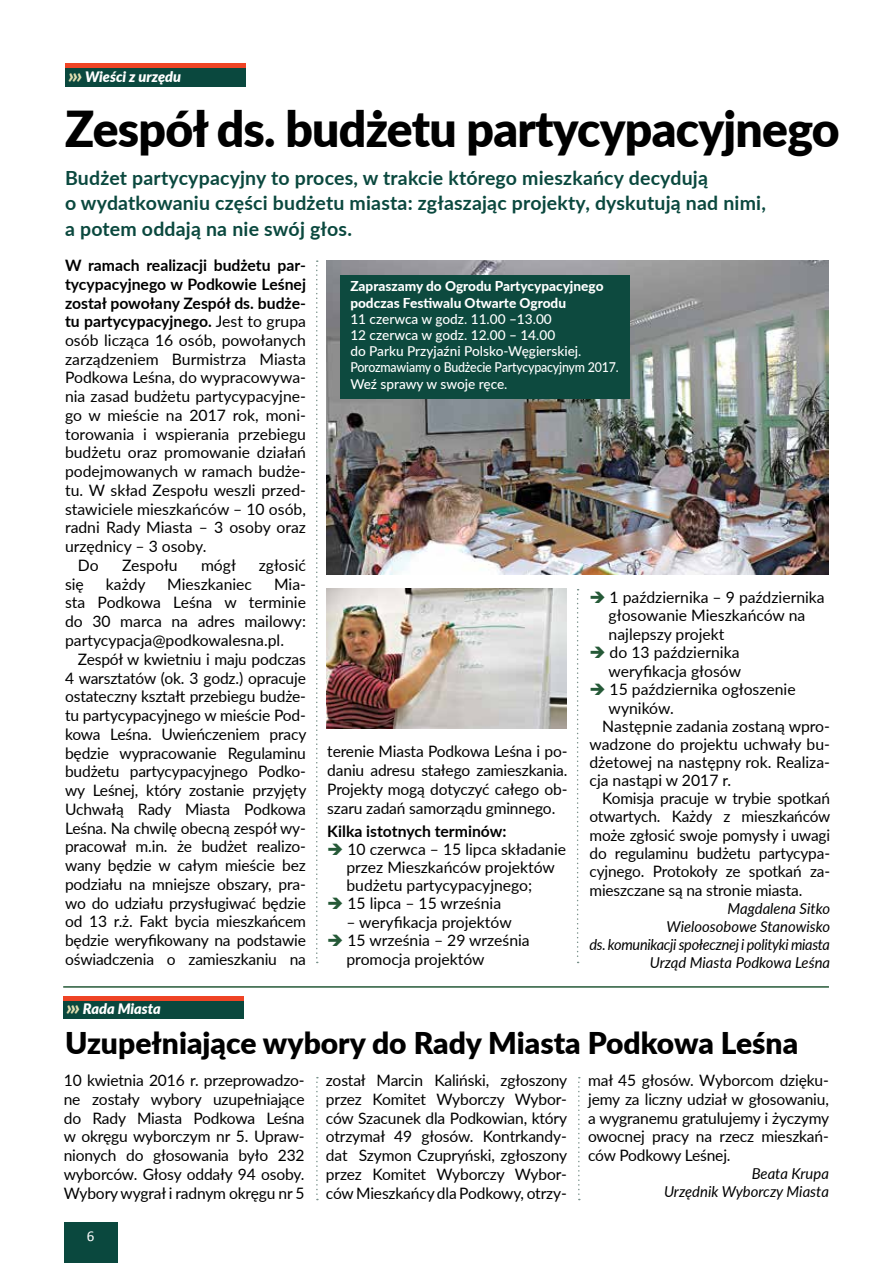
<style>
.page{position:relative;width:893px;height:1263px;background:#fff}
.page>*{position:absolute;margin:0;border:0;box-sizing:border-box;transform-origin:0 0}
.t1{font:900 49.5px "Lato";letter-spacing:-.015em;color:#000}
.t2{font:900 30px "Lato";color:#000}
.t3{font:700 19.5px/25.5px "Lato";letter-spacing:.01em;color:#0a483e}
.t4{font:15.75px/18.8px "Lato";color:#000;text-align:justify}
.t5{font:700 15.75px "Lato";color:#000}
.t6{font:italic 15px/18px "Lato";letter-spacing:-.005em;color:#000;text-align:right}
.t7{font:15px "Calibri";color:#fff}
.t8{font:italic 900 14.4px "Lato";color:#fff}
.t9{font:500 13.65px/16.2px "Lato";letter-spacing:-.005em;color:#fff}
.t10{font:800 13.65px/16.2px "Lato";color:#fff}
.s1{font-size:20.4px;color:#e2deaf}
.s2{font-weight:400}
.s3{color:#255937}
</style>
<div class="page">
<div style="left:64px;top:1222px;width:54px;height:41px;background:#0a483e"></div>
<hr style="left:63px;top:986px;width:766px;height:2px;background:#255937">
<div style="left:63px;top:1000px;width:180px;height:18px;background:#0a483e"></div>
<hr style="left:63px;top:996px;width:180px;height:4px;background:#ef4425">
<svg style="left:577px;top:589px;width:2px;height:374px"></svg>
<svg style="left:316px;top:260px;width:2px;height:703px"></svg>
<svg style="left:316px;top:1077px;width:2px;height:123px"></svg>
<svg style="left:578px;top:1077px;width:2px;height:123px"></svg>
<div style="left:65px;top:68px;width:180px;height:18px;background:#0a483e"></div>
<hr style="left:65px;top:64px;width:180px;height:4px;background:#ef4425">
<img style="left:326px;top:260px;width:503px;height:314px">
<img style="left:326px;top:589px;width:241px;height:139px">
<div style="left:340px;top:275px;width:289px;height:124px;background:#0d4a3f"></div>
<p class="t8" style="left:68px;top:66px;width:114px"><span class="s1">›››</span> Wieści z urzędu</p>
<h1 class="t1" style="left:65px;top:92px;width:776px">Zespół ds. budżetu partycypacyjnego</h1>
<p class="t3" style="left:65px;top:164px;width:702px">Budżet partycypacyjny to proces, w trakcie którego mieszkańcy decydują<br>o wydatkowaniu części budżetu miasta: zgłaszając projekty, dyskutują nad nimi, a potem oddają na nie swój głos.</p>
<p class="t5" style="left:65px;top:254px;width:242px">W ramach realizacji budżetu par-</p>
<p class="t5" style="left:65px;top:272px;width:242px">tycypacyjnego w Podkowie Leśnej</p>
<p class="t5" style="left:65px;top:291px;width:242px">został powołany Zespół ds. budże-</p>
<p class="t5" style="left:65px;top:310px;width:242px">tu partycypacyjnego. <span class="s2">Jest to grupa</span></p>
<p class="t4" style="left:65px;top:330px;width:242px">osób licząca 16 osób, powołanych</p>
<p class="t4" style="left:65px;top:349px;width:242px">zarządzeniem Burmistrza Miasta</p>
<p class="t4" style="left:65px;top:368px;width:242px">Podkowa Leśna, do wypracowywa-</p>
<p class="t4" style="left:65px;top:386px;width:242px">nia zasad budżetu partycypacyjne-</p>
<p class="t4" style="left:65px;top:405px;width:242px">go w mieście na 2017 rok, moni-</p>
<p class="t4" style="left:65px;top:424px;width:242px">torowania i wspierania przebiegu</p>
<p class="t4" style="left:65px;top:443px;width:242px">budżetu oraz promowanie działań</p>
<p class="t4" style="left:65px;top:461px;width:242px">podejmowanych w ramach budże-</p>
<p class="t4" style="left:65px;top:480px;width:242px">tu. W skład Zespołu weszli przed-</p>
<p class="t4" style="left:65px;top:499px;width:242px">stawiciele mieszkańców – 10 osób,</p>
<p class="t4" style="left:65px;top:518px;width:242px">radni Rady Miasta – 3 osoby oraz</p>
<p class="t4" style="left:65px;top:536px;width:143px">urzędnicy – 3 osoby.</p>
<p class="t4" style="left:78px;top:555px;width:22px">Do</p>
<p class="t4" style="left:122px;top:555px;width:57px">Zespołu</p>
<p class="t4" style="left:201px;top:555px;width:36px">mógł</p>
<p class="t4" style="left:259px;top:555px;width:49px">zgłosić</p>
<p class="t4" style="left:65px;top:574px;width:20px">się</p>
<p class="t4" style="left:106px;top:574px;width:41px">każdy</p>
<p class="t4" style="left:167px;top:574px;width:86px">Mieszkaniec</p>
<p class="t4" style="left:65px;top:574px;width:242px;text-indent:209px">Mia&shy;sta Podkowa Leśna w terminie do 30 marca na adres mailowy: partycypacja@podkowalesna.pl.</p>
<p class="t4" style="left:65px;top:649px;width:243px;text-indent:13px">Zespół w kwietniu i maju podczas 4 warsztatów (ok. 3 godz.) opracuje ostateczny kształt przebiegu budże&shy;tu partycypacyjnego w mieście Pod&shy;kowa Leśna. Uwieńczeniem pracy będzie wypracowanie Regulaminu budżetu partycypacyjnego Podko&shy;wy Leśnej, który zostanie przyjęty Uchwałą Rady Miasta Podkowa Leśna. Na chwilę obecną zespół wy&shy;pracował m.in. że budżet realizo&shy;wany będzie w całym mieście bez podziału na mniejsze obszary, pra&shy;wo do udziału przysługiwać będzie od 13 r.ż. Fakt bycia mieszkańcem będzie weryfikowany na podstawie oświadczenia o zamieszkaniu na</p>
<p class="t8" style="left:66px;top:998px;width:96px"><span class="s1">›››</span> Rada Miasta</p>
<p class="t10" style="left:350px;top:278px;width:255px">Zapraszamy do Ogrodu Partycypacyjnego podczas Festiwalu Otwarte Ogrodu</p>
<p class="t9" style="left:350px;top:310px;width:270px">11 czerwca w godz. 11.00 –13.00<br>12 czerwca w godz. 12.00 – 14.00<br>do Parku Przyjaźni Polsko-Węgierskiej.<br>Porozmawiamy o Budżecie Partycypacyjnym 2017.<br>Weź sprawy w swoje ręce.</p>
<p class="t4" style="left:327px;top:741px;width:242px">terenie Miasta Podkowa Leśna i po&shy;daniu adresu stałego zamieszkania.<br>Projekty mogą dotyczyć całego ob&shy;szaru zadań samorządu gminnego.</p>
<p class="t5" style="left:327px;top:819px;width:181px">Kilka istotnych terminów:</p>
<p class="t4" style="left:346px;top:839px;width:221px;line-height:18.1px;text-align:left;text-indent:-19px"><span class="s3">➔</span> 10 czerwca – 15 lipca składanie przez Mieszkańców projektów budżetu partycypacyjnego;</p>
<p class="t4" style="left:327px;top:894px;width:175px"><span class="s3">➔</span> 15 lipca – 15 września</p>
<p class="t4" style="left:346px;top:912px;width:167px">– weryfikacja projektów</p>
<p class="t4" style="left:346px;top:930px;width:185px;text-indent:-19px"><span class="s3">➔</span> 15 września – 29 września promocja projektów</p>
<p class="t4" style="left:609px;top:587px;width:218px;text-align:left;text-indent:-19px"><span class="s3">➔</span> 1 października – 9 października głosowanie Mieszkańców na najlepszy projekt</p>
<p class="t4" style="left:589px;top:642px;width:153px;text-align:right"><span class="s3">➔</span> do 13 października weryfikacja głosów</p>
<p class="t4" style="left:589px;top:679px;width:208px"><span class="s3">➔</span> 15 października ogłoszenie</p>
<p class="t4" style="left:609px;top:698px;width:67px">wyników.</p>
<p class="t4" style="left:602px;top:716px;width:229px">Następnie zadania zostaną wpro-</p>
<p class="t4" style="left:589px;top:734px;width:242px">wadzone do projektu uchwały bu-</p>
<p class="t4" style="left:589px;top:752px;width:242px">dżetowej na następny rok. Realiza-</p>
<p class="t4" style="left:589px;top:770px;width:143px">cja nastąpi w 2017 r.</p>
<p class="t4" style="left:602px;top:788px;width:229px">Komisja pracuje w trybie spotkań</p>
<p class="t4" style="left:589px;top:807px;width:242px">otwartych. Każdy z mieszkańców</p>
<p class="t4" style="left:589px;top:825px;width:242px">może zgłosić swoje pomysły i uwagi</p>
<p class="t4" style="left:589px;top:843px;width:242px">do regulaminu budżetu partycypa-</p>
<p class="t4" style="left:589px;top:861px;width:242px">cyjnego. Protokoły ze spotkań za-</p>
<p class="t4" style="left:589px;top:880px;width:214px">mieszczane są na stronie miasta.</p>
<p class="t6" style="left:589px;top:898px;width:242px">Magdalena Sitko<br>Wieloosobowe Stanowisko<br>ds. komunikacji społecznej i polityki miasta<br>Urząd Miasta Podkowa Leśna</p>
<h2 class="t2" style="left:65px;top:1020px;width:735px">Uzupełniające wybory do Rady Miasta Podkowa Leśna</h2>
<p class="t4" style="left:64px;top:1070px;width:242px">10 kwietnia 2016 r. przeprowadzo&shy;ne zostały wybory uzupełniające do Rady Miasta Podkowa Leśna w okręgu wyborczym nr 5. Upraw&shy;nionych do głosowania było 232 wyborców. Głosy oddały 94 osoby.<br>Wybory wygrał i radnym okręgu nr 5</p>
<p class="t4" style="left:326px;top:1070px;width:243px">został Marcin Kaliński, zgłoszony przez Komitet Wyborczy Wybor&shy;ców Szacunek dla Podkowian, który otrzymał 49 głosów. Kontrkandy&shy;dat Szymon Czupryński, zgłoszony przez Komitet Wyborczy Wybor&shy;ców Mieszkańcy dla Podkowy, otrzy-</p>
<p class="t4" style="left:588px;top:1070px;width:243px">mał 45 głosów. Wyborcom dzięku&shy;jemy za liczny udział w głosowaniu, a wygranemu gratulujemy i życzymy owocnej pracy na rzecz mieszkań&shy;ców Podkowy Leśnej.</p>
<p class="t6" style="left:664px;top:1164px;width:166px">Beata Krupa<br>Urzędnik Wyborczy Miasta</p>
<p class="t7" style="left:87px;top:1227px;width:9px">6</p>
</div>
